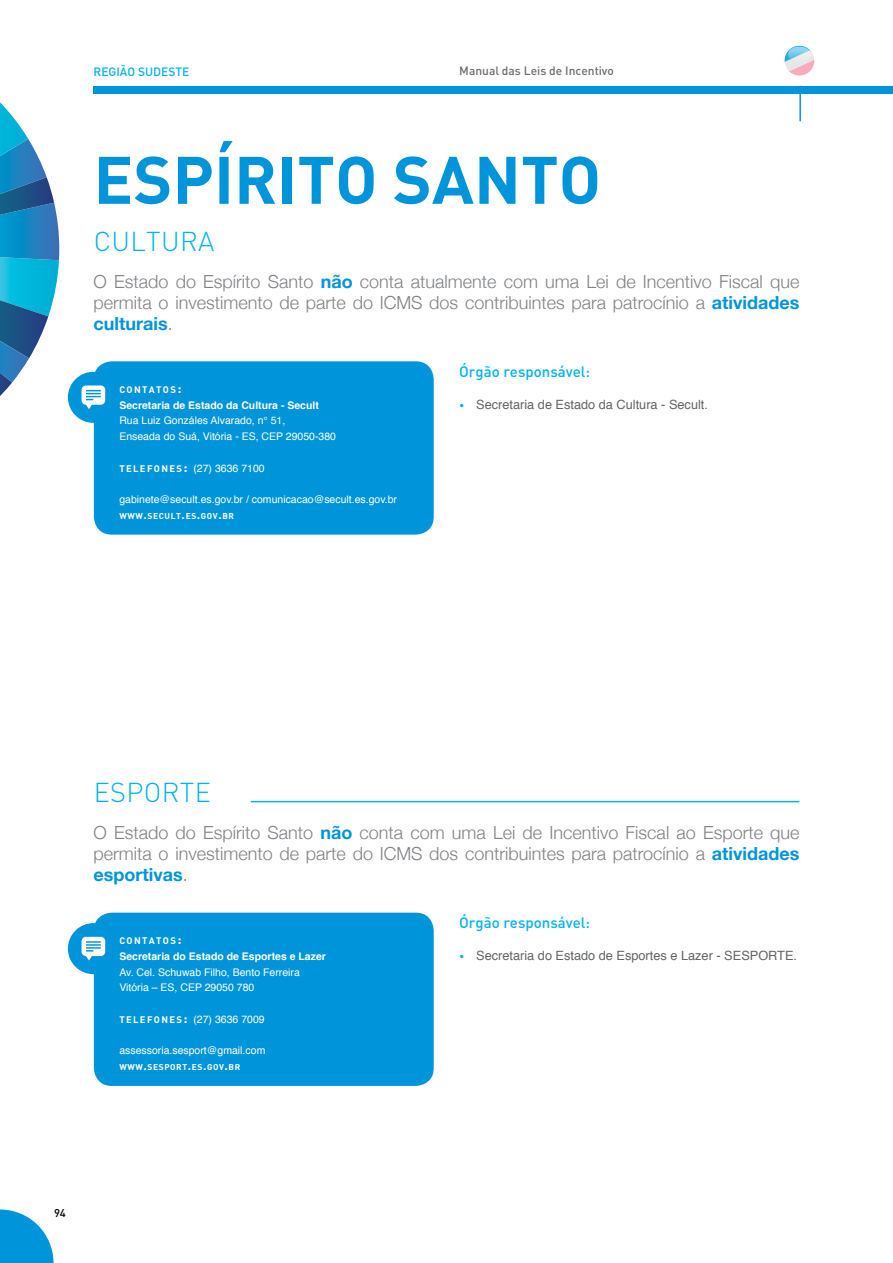
<style>
.page{position:relative;width:893px;height:1263px;background:#fff}
.page>*{position:absolute;margin:0;border:0;box-sizing:border-box;transform-origin:0 0}
.t1{font:700 66px "DIN";color:#0095da}
.t2{font:300 27px "DIN";letter-spacing:.015em;color:#00b3f0}
.t3{font:300 18px/21px "Helvetica Neue";color:#808285;text-align:justify}
.t4{font:500 15px "DIN";color:#00b3f0}
.t5{font:12.75px "Helvetica";color:#636466}
.t6{font:500 12px "DIN";color:#6d6e71}
.t7{font:500 12px "DIN";color:#00b3f0}
.t8{font:500 11.25px "DIN";color:#000}
.t9{font:10.5px/15.8px "Helvetica";color:#fff}
.t10{font:700 10.5px "Helvetica";color:#fff}
.t11{font:700 9.45px "DIN";letter-spacing:.145em;color:#fff}
.t12{font:700 8.4px "DIN";letter-spacing:.07em;color:#fff}
.s1{font-weight:700;color:#0095da}
.s2{font-size:13.5px}
.s3{font-family:"DIN";font-weight:700;font-size:9.45px}
.s4{font-family:"DIN";font-weight:700;font-size:13.5px}
.s5{font-size:12px}
.s6{font-family:"DIN";font-weight:500;font-size:10.5px;color:#00b3f0}
</style>
<div class="page">
<div style="left:94px;top:86px;width:799px;height:8px;background:#0095da"></div>
<svg style="left:0;top:1209px;width:54px;height:54px"></svg>
<div style="left:94px;top:361px;width:340px;height:174px;background:#0095da;border-radius:18px"></div>
<div style="left:68px;top:372px;width:51px;height:51px;background:#0095da;border-radius:50%"></div>
<svg style="left:82px;top:385px;width:23px;height:24px"></svg>
<div style="left:94px;top:913px;width:340px;height:173px;background:#0095da;border-radius:18px"></div>
<div style="left:68px;top:923px;width:51px;height:51px;background:#0095da;border-radius:50%"></div>
<svg style="left:82px;top:937px;width:23px;height:23px"></svg>
<hr style="left:251px;top:801px;width:548px;height:1px;background:#00b3f0">
<hr style="left:799px;top:86px;width:2px;height:35px;background:#0095da">
<svg style="left:784px;top:46px;width:30px;height:30px"></svg>
<svg style="left:0;top:102px;width:59px;height:294px"></svg>
<p class="t7" style="left:94px;top:64px;width:97px">REGIÃO SUDESTE</p>
<p class="t6" style="left:459px;top:63px;width:156px">Manual das Leis de Incentivo</p>
<h1 class="t1" style="left:94px;top:137px;width:509px">ESPÍRITO SANTO</h1>
<h2 class="t2" style="left:94px;top:225px;width:18px">CULTURA</h2>
<p class="t3" style="left:94px;top:270px;width:707px">O Estado do Espírito Santo <span class="s1">não</span> conta atualmente com uma Lei de Incentivo Fiscal que permita o investimento de parte do ICMS dos contribuintes para patrocínio a <span class="s1">atividades culturais</span>.</p>
<p class="t11" style="left:119px;top:383px;width:64px">CONTATOS<span class="s2">:</span></p>
<p class="t10" style="left:119px;top:396px;width:201px">Secretaria de Estado da Cultura - Secult</p>
<p class="t9" style="left:119px;top:413px;width:218px">Rua Luiz Gonzáles Alvarado, n° 51,<br>Enseada do Suá, Vitória - ES, CEP 29050-380</p>
<p class="t9" style="left:119px;top:460px;width:147px"><span class="s3">TELEFONES</span><span class="s4">:</span> (27) 3636 7100</p>
<p class="t9" style="left:119px;top:492px;width:279px">gabinete@secult.es.gov.br / comunicacao@secult.es.gov.br</p>
<p class="t12" style="left:119px;top:510px;width:116px">WWW<span class="s5">.</span>SECULT<span class="s5">.</span>ES<span class="s5">.</span>GOV<span class="s5">.</span>BR</p>
<p class="t4" style="left:459px;top:362px;width:132px">Órgão responsável:</p>
<p class="t5" style="left:459px;top:394px;width:250px"><span class="s6">•</span> Secretaria de Estado da Cultura - Secult.</p>
<h2 class="t2" style="left:94px;top:776px;width:119px">ESPORTE</h2>
<p class="t3" style="left:94px;top:821px;width:707px">O Estado do Espírito Santo <span class="s1">não</span> conta com uma Lei de Incentivo Fiscal ao Esporte que permita o investimento de parte do ICMS dos contribuintes para patrocínio a <span class="s1">atividades esportivas</span>.</p>
<p class="t11" style="left:119px;top:934px;width:64px">CONTATOS<span class="s2">:</span></p>
<p class="t10" style="left:119px;top:948px;width:208px">Secretaria do Estado de Esportes e Lazer</p>
<p class="t9" style="left:119px;top:964px;width:182px">Av. Cel. Schuwab Filho, Bento Ferreira<br>Vitória – ES, CEP 29050 780</p>
<p class="t9" style="left:119px;top:1012px;width:147px"><span class="s3">TELEFONES</span><span class="s4">:</span> (27) 3636 7009</p>
<p class="t9" style="left:119px;top:1043px;width:148px">assessoria.sesport@gmail.com</p>
<p class="t12" style="left:119px;top:1062px;width:122px">WWW<span class="s5">.</span>SESPORT<span class="s5">.</span>ES<span class="s5">.</span>GOV<span class="s5">.</span>BR</p>
<p class="t4" style="left:459px;top:913px;width:132px">Órgão responsável:</p>
<p class="t5" style="left:459px;top:945px;width:339px"><span class="s6">•</span> Secretaria do Estado de Esportes e Lazer - SESPORTE.</p>
<p class="t8" style="left:54px;top:1206px;width:13px">94</p>
</div>
